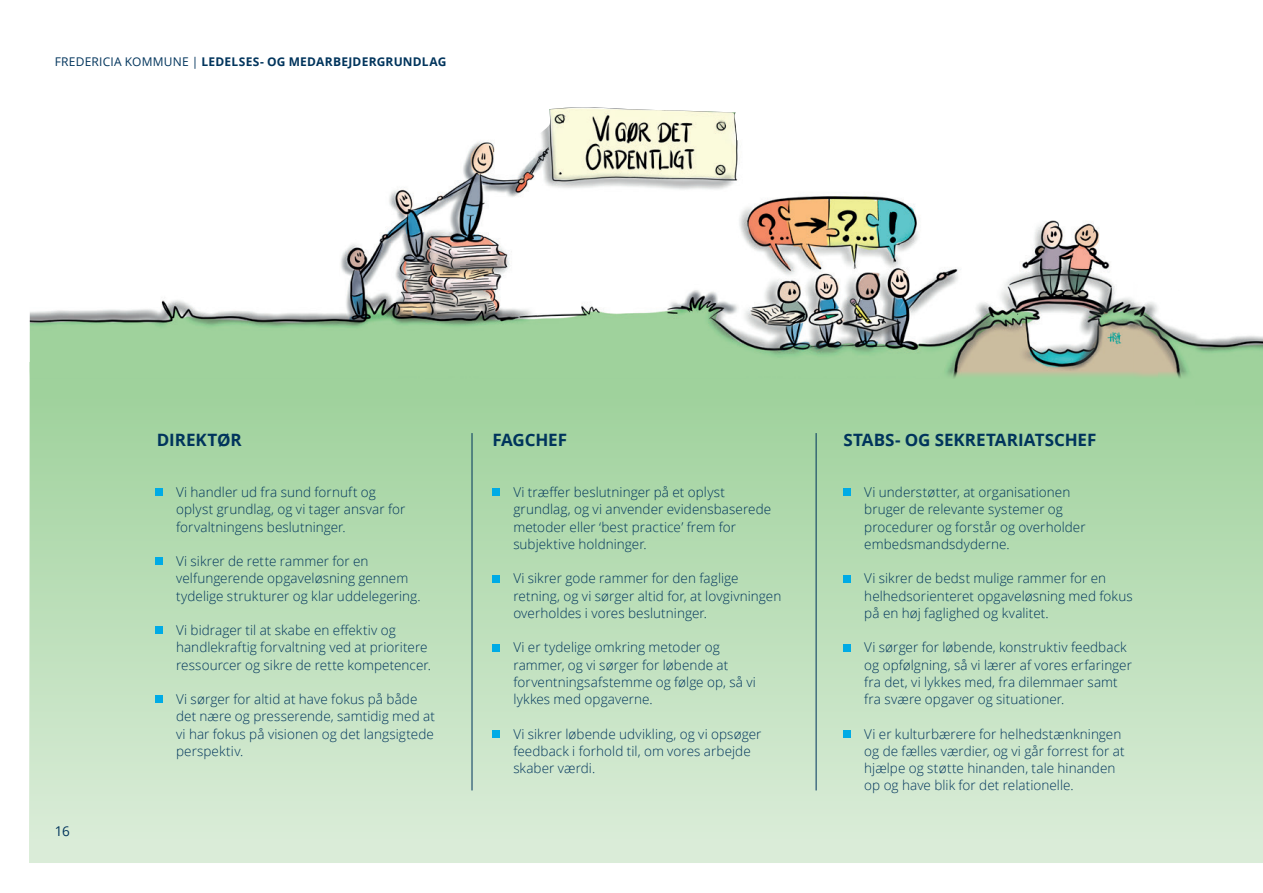
<style>
.page{position:relative;width:1263px;height:893px;background:#fff}
.page>*{position:absolute;margin:0;border:0;box-sizing:border-box;transform-origin:0 0}
.t1{font:700 16.95px "Open Sans";letter-spacing:-.005em;color:#00345c}
.FK_brød{font:300 13.5px/17.2px "Open Sans";letter-spacing:.005em;color:#00345c}
.t2{font:13.5px "Open Sans";color:#00345c}
.t3{font:700 12px "Open Sans";letter-spacing:.02em;color:#00345c}
.s1{font-weight:400}
</style>
<div class="page">
<div style="left:30px;top:370px;width:1233px;height:493px;background:linear-gradient(to bottom,#9cd099,#dcedda)"></div>
<div style="left:155px;top:488px;width:8px;height:8px;background:#00abe5"></div>
<div style="left:155px;top:557px;width:8px;height:8px;background:#00abe5"></div>
<div style="left:155px;top:626px;width:8px;height:8px;background:#00abe5"></div>
<div style="left:155px;top:695px;width:8px;height:8px;background:#00abe5"></div>
<div style="left:492px;top:488px;width:8px;height:8px;background:#00abe5"></div>
<div style="left:492px;top:575px;width:8px;height:7px;background:#00abe5"></div>
<div style="left:492px;top:644px;width:8px;height:7px;background:#00abe5"></div>
<div style="left:492px;top:730px;width:8px;height:8px;background:#00abe5"></div>
<div style="left:843px;top:488px;width:8px;height:8px;background:#00abe5"></div>
<div style="left:843px;top:575px;width:8px;height:7px;background:#00abe5"></div>
<div style="left:843px;top:644px;width:8px;height:7px;background:#00abe5"></div>
<div style="left:843px;top:730px;width:8px;height:8px;background:#00abe5"></div>
<hr style="left:472px;top:433px;width:1px;height:357px;background:#00345c">
<hr style="left:816px;top:433px;width:1px;height:357px;background:#00345c">
<img style="left:30px;top:107px;width:1103px;height:272px">
<img style="left:1133px;top:300px;width:61px;height:79px">
<img style="left:1194px;top:334px;width:69px;height:70px">
<p class="t3" style="left:55px;top:53px;width:393px"><span class="s1">FREDERICIA KOMMUNE |</span> LEDELSES- OG MEDARBEJDERGRUNDLAG</p>
<h3 class="t1" style="left:157px;top:428px;width:87px">DIREKTØR</h3>
<h3 class="t1" style="left:492px;top:428px;width:76px">FAGCHEF</h3>
<h3 class="t1" style="left:843px;top:428px;width:255px">STABS- OG SEKRETARIATSCHEF</h3>
<p class="t2" style="left:55px;top:822px;width:16px">16</p>
<p class="FK_brød" style="left:176px;top:483px;width:231px">Vi handler ud fra sund fornuft og oplyst grundlag, og vi tager ansvar for forvaltningens beslutninger.</p>
<p class="FK_brød" style="left:176px;top:552px;width:246px">Vi sikrer de rette rammer for en velfungerende opgaveløsning gennem tydelige strukturer og klar uddelegering.</p>
<p class="FK_brød" style="left:176px;top:621px;width:256px">Vi bidrager til at skabe en effektiv og handlekraftig forvaltning ved at prioritere ressourcer og sikre de rette kompetencer.</p>
<p class="FK_brød" style="left:176px;top:690px;width:260px">Vi sørger for altid at have fokus på både det nære og presserende, samtidig med at vi har fokus på visionen og det langsigtede perspektiv.</p>
<p class="FK_brød" style="left:513px;top:483px;width:259px">Vi træffer beslutninger på et oplyst grundlag, og vi anvender evidensbaserede metoder eller ‘best practice’ frem for subjektive holdninger.</p>
<p class="FK_brød" style="left:513px;top:570px;width:269px">Vi sikrer gode rammer for den faglige retning, og vi sørger altid for, at lovgivningen overholdes i vores beslutninger.</p>
<p class="FK_brød" style="left:513px;top:639px;width:244px">Vi er tydelige omkring metoder og rammer, og vi sørger for løbende at forventningsafstemme og følge op, så vi lykkes med opgaverne.</p>
<p class="FK_brød" style="left:513px;top:725px;width:250px">Vi sikrer løbende udvikling, og vi opsøger feedback i forhold til, om vores arbejde skaber værdi.</p>
<p class="FK_brød" style="left:864px;top:483px;width:223px">Vi understøtter, at organisationen bruger de relevante systemer og procedurer og forstår og overholder embedsmandsdyderne.</p>
<p class="FK_brød" style="left:864px;top:570px;width:270px">Vi sikrer de bedst mulige rammer for en helhedsorienteret opgaveløsning med fokus på en høj faglighed og kvalitet.</p>
<p class="FK_brød" style="left:864px;top:639px;width:269px">Vi sørger for løbende, konstruktiv feedback og opfølgning, så vi lærer af vores erfaringer fra det, vi lykkes med, fra dilemmaer samt fra svære opgaver og situationer.</p>
<p class="FK_brød" style="left:864px;top:725px;width:262px">Vi er kulturbærere for helhedstænkningen og de fælles værdier, og vi går forrest for at hjælpe og støtte hinanden, tale hinanden op og have blik for det relationelle.</p>
</div>
